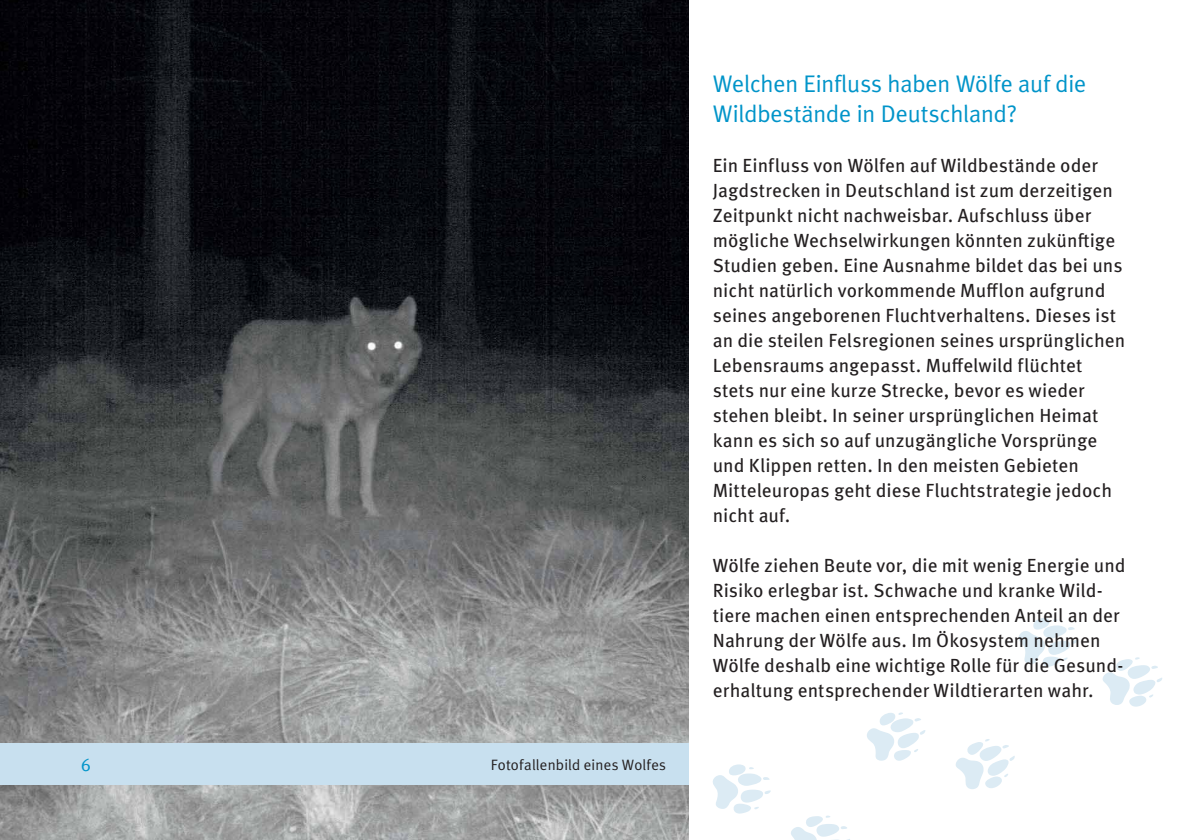
<style>
.page{position:relative;width:1190px;height:840px;background:#fff}
.page>*{position:absolute;margin:0;border:0;box-sizing:border-box;transform-origin:0 0}
.t1{font:24px/30px "Meta Plus Normal";letter-spacing:-.005em;color:#0094c9}
.t2{font:19px/25px "Meta OT";letter-spacing:.005em;color:#231f20}
.t3{font:18px "Meta OT Norm";color:#0094c9}
.t4{font:15px "Meta Plus Normal";letter-spacing:.015em;color:#231f20}
</style>
<div class="page">
<svg style="left:1018px;top:618px;width:60px;height:49px"></svg>
<svg style="left:1102px;top:657px;width:60px;height:50px"></svg>
<svg style="left:867px;top:713px;width:59px;height:48px"></svg>
<svg style="left:956px;top:739px;width:59px;height:50px"></svg>
<svg style="left:713px;top:764px;width:58px;height:50px"></svg>
<svg style="left:791px;top:816px;width:59px;height:24px"></svg>
<img style="left:0;top:1px;width:689px;height:839px">
<div style="left:0;top:744px;width:689px;height:41px;background:#c8e0ef"></div>
<p class="t3" style="left:81px;top:755px;width:12px">6</p>
<p class="t4" style="left:491px;top:760px;width:177px">Fotofallenbild eines Wolfes</p>
<p class="t1" style="left:713px;top:71px;width:375px">Welchen Einfluss haben Wölfe auf die<br>Wildbestände in Deutschland?</p>
<p class="t2" style="left:713px;top:155px;width:414px">Ein Einfluss von Wölfen auf Wildbestände oder Jagdstrecken in Deutschland ist zum derzeitigen Zeitpunkt nicht nachweisbar. Aufschluss über mögliche Wechselwirkungen könnten zukünftige Studien geben. Eine Ausnahme bildet das bei uns nicht natürlich vorkommende Mufflon aufgrund seines an geborenen Fluchtverhaltens. Dieses ist an die steilen Fels regionen seines ursprünglichen Lebensraums angepasst. Muffelwild flüchtet stets nur eine kurze Strecke, bevor es wieder stehen bleibt. In seiner ursprünglichen Heimat kann es sich so auf unzugängliche Vorsprünge und Klippen retten. In den meisten Gebieten Mitteleuropas geht diese Flucht strategie jedoch nicht auf.</p>
<p class="t2" style="left:713px;top:555px;width:414px">Wölfe ziehen Beute vor, die mit wenig Energie und Risiko erlegbar ist. Schwache und kranke Wild&shy;tiere machen einen entsprechenden Anteil an der Nahrung der Wölfe aus. Im Ökosystem nehmen Wölfe deshalb eine wichtige Rolle für die Gesund&shy;erhaltung entsprechender Wildtierarten wahr.</p>
</div>
